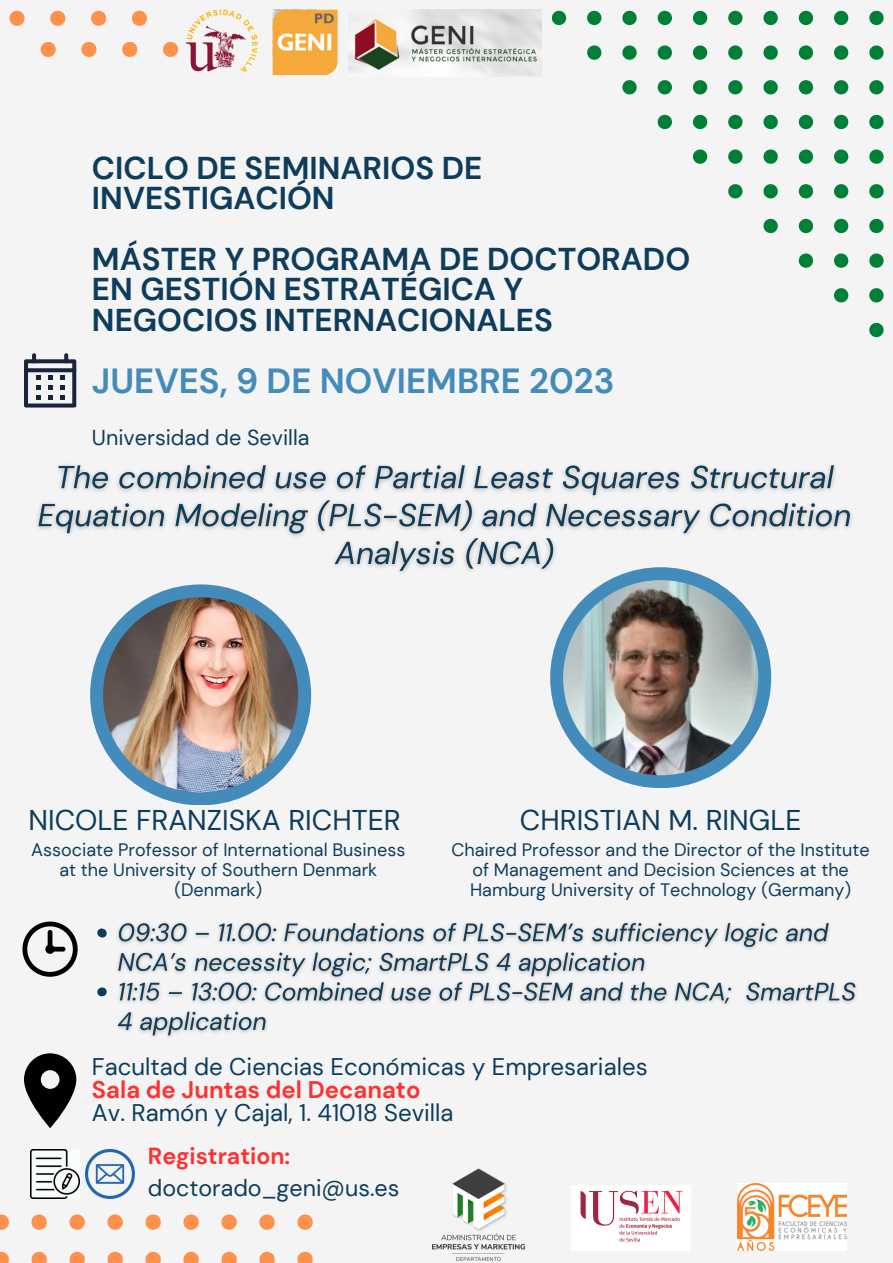
<style>
.page{position:relative;width:893px;height:1263px;background:#f4f4f4}
.page>*{position:absolute;margin:0;border:0;box-sizing:border-box;transform-origin:0 0}
.t1{font:700 34.88px "DM Sans";color:#428bba}
.t2{font:700 31.5px/30.4px "DM Sans";color:#0e3d5c}
.t3{font:28.5px "DM Sans";color:#0e3d5c}
.t4{font:24px "DM Sans";color:#0e3d5c}
.t5{font:700 24px "DM Sans";color:#ff3131}
.t6{font:23.25px/32.1px "DM Sans";color:#0e3d5c}
.t7{font:21.6px "DM Sans";color:#0e3d5c}
.t8{font:18px/19.6px "DM Sans";color:#0e3d5c;text-align:center}
.s1{font-weight:700;color:#ff3131}
</style>
<div class="page">
<svg style="left:869px;top:323px;width:14px;height:14px"></svg>
<svg style="left:869px;top:288px;width:14px;height:14px"></svg>
<svg style="left:834px;top:288px;width:14px;height:14px"></svg>
<svg style="left:869px;top:253px;width:14px;height:15px"></svg>
<svg style="left:834px;top:253px;width:14px;height:15px"></svg>
<svg style="left:799px;top:253px;width:14px;height:15px"></svg>
<svg style="left:869px;top:219px;width:14px;height:14px"></svg>
<svg style="left:834px;top:219px;width:14px;height:14px"></svg>
<svg style="left:799px;top:219px;width:14px;height:14px"></svg>
<svg style="left:763px;top:219px;width:15px;height:14px"></svg>
<svg style="left:869px;top:184px;width:14px;height:14px"></svg>
<svg style="left:834px;top:184px;width:14px;height:14px"></svg>
<svg style="left:799px;top:184px;width:14px;height:14px"></svg>
<svg style="left:763px;top:184px;width:15px;height:14px"></svg>
<svg style="left:728px;top:184px;width:14px;height:14px"></svg>
<svg style="left:869px;top:149px;width:14px;height:15px"></svg>
<svg style="left:834px;top:149px;width:14px;height:15px"></svg>
<svg style="left:799px;top:149px;width:14px;height:15px"></svg>
<svg style="left:763px;top:149px;width:15px;height:15px"></svg>
<svg style="left:728px;top:149px;width:14px;height:15px"></svg>
<svg style="left:693px;top:149px;width:14px;height:15px"></svg>
<svg style="left:869px;top:115px;width:14px;height:14px"></svg>
<svg style="left:834px;top:115px;width:14px;height:14px"></svg>
<svg style="left:799px;top:115px;width:14px;height:14px"></svg>
<svg style="left:763px;top:115px;width:15px;height:14px"></svg>
<svg style="left:728px;top:115px;width:14px;height:14px"></svg>
<svg style="left:693px;top:115px;width:14px;height:14px"></svg>
<svg style="left:657px;top:115px;width:15px;height:14px"></svg>
<svg style="left:869px;top:80px;width:14px;height:14px"></svg>
<svg style="left:834px;top:80px;width:14px;height:14px"></svg>
<svg style="left:799px;top:80px;width:14px;height:14px"></svg>
<svg style="left:763px;top:80px;width:15px;height:14px"></svg>
<svg style="left:728px;top:80px;width:14px;height:14px"></svg>
<svg style="left:693px;top:80px;width:14px;height:14px"></svg>
<svg style="left:657px;top:80px;width:15px;height:14px"></svg>
<svg style="left:622px;top:80px;width:14px;height:14px"></svg>
<svg style="left:869px;top:45px;width:14px;height:15px"></svg>
<svg style="left:834px;top:45px;width:14px;height:15px"></svg>
<svg style="left:799px;top:45px;width:14px;height:15px"></svg>
<svg style="left:763px;top:45px;width:15px;height:15px"></svg>
<svg style="left:728px;top:45px;width:14px;height:15px"></svg>
<svg style="left:693px;top:45px;width:14px;height:15px"></svg>
<svg style="left:657px;top:45px;width:15px;height:15px"></svg>
<svg style="left:622px;top:45px;width:14px;height:15px"></svg>
<svg style="left:587px;top:45px;width:14px;height:15px"></svg>
<svg style="left:869px;top:11px;width:14px;height:14px"></svg>
<svg style="left:834px;top:11px;width:14px;height:14px"></svg>
<svg style="left:799px;top:11px;width:14px;height:14px"></svg>
<svg style="left:763px;top:11px;width:15px;height:14px"></svg>
<svg style="left:728px;top:11px;width:14px;height:14px"></svg>
<svg style="left:693px;top:11px;width:14px;height:14px"></svg>
<svg style="left:657px;top:11px;width:15px;height:14px"></svg>
<svg style="left:622px;top:11px;width:14px;height:14px"></svg>
<svg style="left:587px;top:11px;width:14px;height:14px"></svg>
<svg style="left:552px;top:11px;width:14px;height:14px"></svg>
<div style="left:90px;top:584px;width:221px;height:221px;background:#428bba;border-radius:50%"></div>
<img style="left:103px;top:597px;width:195px;height:195px;border-radius:50%">
<div style="left:550px;top:567px;width:221px;height:221px;background:#428bba;border-radius:50%"></div>
<img style="left:563px;top:580px;width:195px;height:195px;border-radius:50%">
<svg style="left:9px;top:11px;width:16px;height:15px"></svg>
<svg style="left:50px;top:11px;width:15px;height:15px"></svg>
<svg style="left:91px;top:11px;width:15px;height:15px"></svg>
<svg style="left:132px;top:11px;width:15px;height:15px"></svg>
<svg style="left:41px;top:42px;width:15px;height:15px"></svg>
<svg style="left:81px;top:42px;width:15px;height:15px"></svg>
<svg style="left:122px;top:42px;width:15px;height:15px"></svg>
<svg style="left:163px;top:42px;width:15px;height:15px"></svg>
<svg style="left:0;top:1214px;width:9px;height:16px"></svg>
<svg style="left:31px;top:1214px;width:16px;height:16px"></svg>
<svg style="left:69px;top:1214px;width:16px;height:16px"></svg>
<svg style="left:107px;top:1214px;width:16px;height:16px"></svg>
<svg style="left:145px;top:1214px;width:16px;height:16px"></svg>
<svg style="left:183px;top:1214px;width:16px;height:16px"></svg>
<svg style="left:221px;top:1214px;width:16px;height:16px"></svg>
<svg style="left:259px;top:1214px;width:16px;height:16px"></svg>
<svg style="left:297px;top:1214px;width:16px;height:16px"></svg>
<svg style="left:0;top:1252px;width:9px;height:11px"></svg>
<svg style="left:31px;top:1252px;width:16px;height:11px"></svg>
<svg style="left:69px;top:1252px;width:16px;height:11px"></svg>
<svg style="left:107px;top:1252px;width:16px;height:11px"></svg>
<svg style="left:145px;top:1252px;width:16px;height:11px"></svg>
<svg style="left:183px;top:1252px;width:16px;height:11px"></svg>
<svg style="left:221px;top:1252px;width:16px;height:11px"></svg>
<svg style="left:259px;top:1252px;width:16px;height:11px"></svg>
<svg style="left:297px;top:1252px;width:16px;height:11px"></svg>
<img style="left:85px;top:1150px;width:49px;height:49px">
<img style="left:185px;top:9px;width:73px;height:63px">
<img style="left:433px;top:1168px;width:92px;height:92px">
<img style="left:571px;top:1185px;width:120px;height:66px">
<img style="left:737px;top:1183px;width:109px;height:67px">
<img style="left:272px;top:10px;width:65px;height:64px">
<img style="left:348px;top:10px;width:193px;height:66px">
<svg style="left:24px;top:1053px;width:52px;height:75px"></svg>
<img style="left:37px;top:465px;width:815px;height:115px">
<img style="left:97px;top:922px;width:760px;height:115px">
<svg style="left:22px;top:921px;width:56px;height:56px"></svg>
<svg style="left:24px;top:353px;width:52px;height:54px"></svg>
<img style="left:30px;top:1150px;width:49px;height:49px">
<p class="t2" style="left:92px;top:153px;width:392px">CICLO DE SEMINARIOS DE<br>INVESTIGACIÓN</p>
<p class="t2" style="left:92px;top:244px;width:600px">MÁSTER Y PROGRAMA DE DOCTORADO<br>EN GESTIÓN ESTRATÉGICA Y</p>
<p class="t2" style="left:92px;top:305px;width:462px">NEGOCIOS INTERNACIONALES</p>
<p class="t1" style="left:92px;top:359px;width:524px">JUEVES, 9 DE NOVIEMBRE 2023</p>
<p class="t7" style="left:92px;top:423px;width:219px">Universidad de Sevilla</p>
<p class="t3" style="left:29px;top:802px;width:374px">NICOLE FRANZISKA RICHTER</p>
<p class="t8" style="left:31px;top:840px;width:376px">Associate Professor of International Business at the University of Southern Denmark (Denmark)</p>
<p class="t3" style="left:520px;top:802px;width:283px">CHRISTIAN M. RINGLE</p>
<p class="t8" style="left:451px;top:840px;width:420px">Chaired Professor and the Director of the Institute of Management and Decision Sciences at the<br>Hamburg University of Technology (Germany)</p>
<p class="t4" style="left:92px;top:1051px;width:557px">Facultad de Ciencias Económicas y Empresariales</p>
<p class="t5" style="left:92px;top:1074px;width:330px">Sala de Juntas del Decanato</p>
<p class="t4" style="left:92px;top:1097px;width:363px">Av. Ramón y Cajal, 1. 41018 Sevilla</p>
<p class="t6" style="left:148px;top:1140px;width:253px"><span class="s1">Registration: </span>doctorado_geni@us.es</p>
</div>
